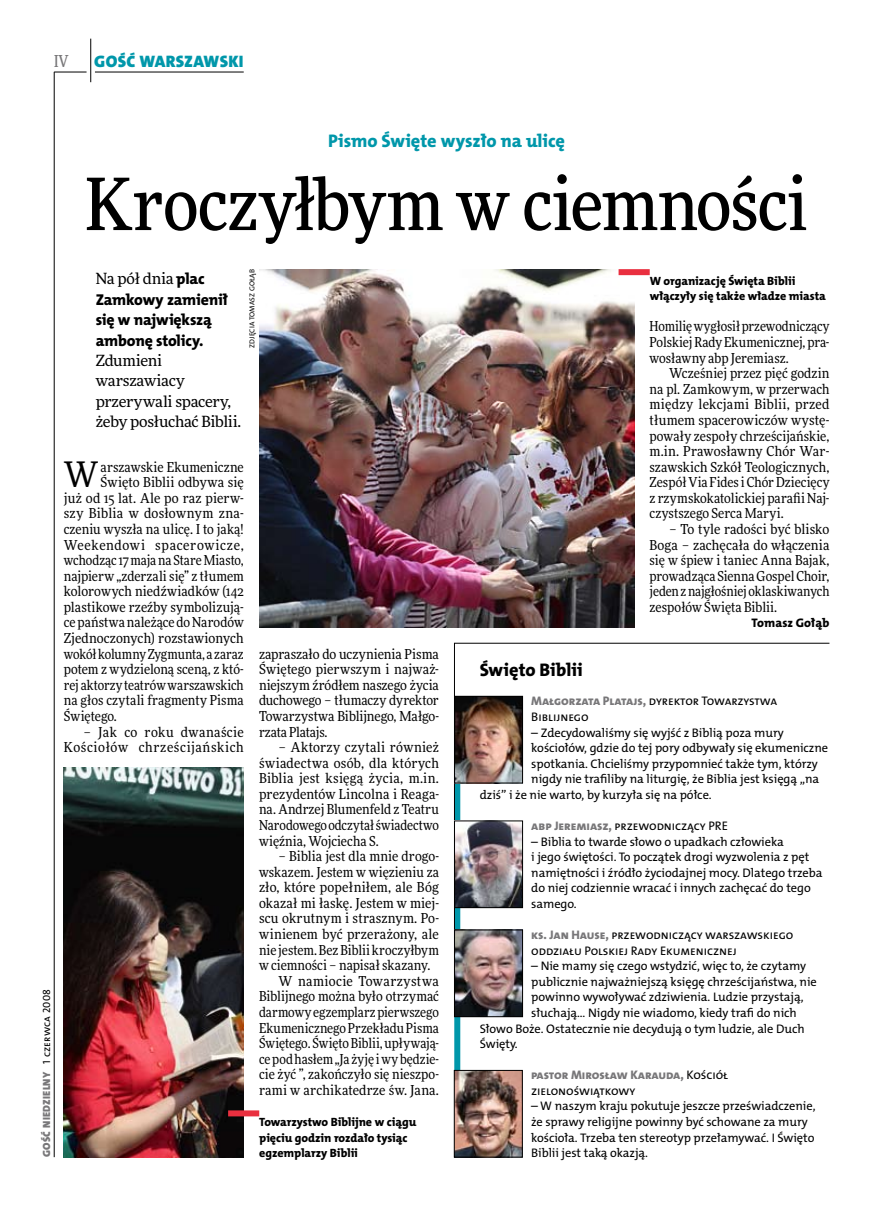
<style>
.page{position:relative;width:872px;height:1221px;background:#fff}
.page>*{position:absolute;margin:0;border:0;box-sizing:border-box;transform-origin:0 0}
.t1{font:500 72px "Freeday Narrow";letter-spacing:-.015em;color:#000}
.t2{font:35.25px "Freeday Narrow News";color:#000}
.t3{font:18.3px "The Mix HP8 Ex Bld";letter-spacing:.015em;color:#0097aa}
.t4{font:18.3px "The Mix HP8 Ex Bld";color:#000}
.t5{font:16.65px "The Mix HP9 Blk";letter-spacing:.02em;color:#0097aa}
.t6{font:500 16.5px "Freeday Narrow";color:#787779;scale:.9 1}
.t7{font:15.75px/20.4px "The Mix HP8 Ex Bld";letter-spacing:.01em;color:#000}
.t8{font:15.45px/20.4px "Freeday News";letter-spacing:-.02em;color:#000}
.t9{font:13.8px/15.6px "Freeday Narrow News";letter-spacing:.005em;color:#000;text-align:justify}
.t10{font:13.8px/15.6px "Freeday Narrow News";letter-spacing:.035em;color:#000;text-align:right}
.t11{font:13.8px "Freeday Narrow News";letter-spacing:.045em;color:#000}
.t12{font:13.8px "Freeday Narrow News";letter-spacing:.03em;color:#000}
.t13{font:12.45px/15.6px "The Mix HP5 Plain";letter-spacing:-.005em;color:#000}
.t14{font:12.45px "The Mix HP8 Ex Bld";letter-spacing:-.005em;color:#787779}
.t15{font:12.45px "The Mix HP8 Ex Bld";color:#000}
.t16{font:12px/15.6px "The Mix HP8 Ex Bld";letter-spacing:-.005em;color:#000}
.t17{font:10.5px "The Mix HP9 Blk";letter-spacing:.025em;color:#787779}
.t18{font:7.2px "The Mix HP5 Plain";letter-spacing:.015em;color:#000}
.s1{font-family:"The Mix HP5 Plain";color:#000}
.s2{font-family:"The Mix HP8 Ex Bld";font-size:15.75px}
.s3{font-family:"The Mix HP8 Ex Bld";color:#787779}
</style>
<div class="page">
<hr style="left:54px;top:72px;width:1px;height:1085px;background:#000">
<hr style="left:90px;top:39px;width:1px;height:43px;background:#000">
<hr style="left:54px;top:72px;width:33px;height:1px;background:#000">
<hr style="left:95px;top:72px;width:149px;height:1px;background:#000">
<div style="left:454px;top:696px;width:6px;height:460px;background:#0097aa"></div>
<svg style="left:454px;top:642px;width:376px;height:375px"></svg>
<img style="left:456px;top:698px;width:65px;height:83px">
<div style="left:454px;top:696px;width:69px;height:87px;border:1px solid #000"></div>
<img style="left:456px;top:822px;width:65px;height:83px">
<div style="left:454px;top:820px;width:69px;height:87px;border:1px solid #000"></div>
<img style="left:456px;top:931px;width:65px;height:83px">
<div style="left:454px;top:929px;width:69px;height:87px;border:1px solid #000"></div>
<img style="left:456px;top:1072px;width:64px;height:83px">
<div style="left:454px;top:1070px;width:68px;height:87px;border:1px solid #000"></div>
<img style="left:259px;top:269px;width:375px;height:358px">
<img style="left:64px;top:767px;width:180px;height:389px">
<div style="left:228px;top:1110px;width:31px;height:6px;background:#e92f3f"></div>
<div style="left:618px;top:269px;width:31px;height:6px;background:#e92f3f"></div>
<p class="t6" style="left:54px;top:50px;width:17px">IV</p>
<p class="t5" style="left:94px;top:50px;width:151px">GOŚĆ WARSZAWSKI</p>
<p class="t17" style="left:40px;top:1156px;width:169px;rotate:-90deg">GOŚĆ NIEDZIELNY <span class="s1">1 czerwca 2008</span></p>
<h3 class="t3" style="left:328px;top:129px;width:238px">Pismo Święte wyszło na ulicę</h3>
<h1 class="t1" style="left:85px;top:159px;width:724px">Kroczyłbym w ciemności</h1>
<p class="t8" style="left:96px;top:268px;width:111px">Na pół dnia <span class="s2">plac</span></p>
<p class="t7" style="left:96px;top:289px;width:134px">Zamkowy zamienił się w największą ambonę stolicy.</p>
<p class="t8" style="left:96px;top:350px;width:147px">Zdumieni warszawiacy przerywali spacery, żeby posłuchać Biblii.</p>
<h2 class="t2" style="left:64px;top:453px;width:36px">W</h2>
<p class="t9" style="left:101px;top:459px;width:145px">arszawskie Ekumeniczne</p>
<p class="t18" style="left:247px;top:348px;width:80px;rotate:-90deg">Zdj ęcia Tomasz Gołąb</p>
<p class="t16" style="left:649px;top:273px;width:178px">W organizację Święta Biblii włączyły się także władze miasta</p>
<p class="t9" style="left:649px;top:318px;width:181px">Homilię wygłosił przewodniczący Polskiej Rady Ekumenicznej, pra&shy;wosławny abp Jeremiasz.</p>
<p class="t9" style="left:649px;top:365px;width:181px;text-indent:20px">Wcześniej przez pięć godzin na pl. Zamkowym, w przerwach między lekcjami Biblii, przed tłumem spacerowiczów wystę&shy;powały zespoły chrześcijańskie, m.in. Prawosławny Chór War&shy;szawskich Szkół Teologicznych, Zespół Via Fides iChór Dziecięcy z rzymskokatolickiej parafii Naj&shy;czystszego Serca Maryi.</p>
<p class="t9" style="left:649px;top:521px;width:181px;text-indent:20px">– To tyle radości być blisko Boga – zachęcała do włączenia się w śpiew i taniec Anna Bajak, prowadząca Sienna Gospel Choir, jeden znajgłośniej oklaskiwanych zespołów Święta Biblii.</p>
<p class="t15" style="left:751px;top:615px;width:79px">Tomasz Gołąb</p>
<p class="t9" style="left:101px;top:474px;width:145px">Święto Biblii odbywa się</p>
<p class="t9" style="left:64px;top:490px;width:181px">już od 15 lat. Ale po raz pierw-</p>
<p class="t9" style="left:64px;top:505px;width:181px">szy Biblia w dosłownym zna-</p>
<p class="t9" style="left:64px;top:521px;width:181px">czeniu wyszła na ulicę. I to jaką!</p>
<p class="t11" style="left:64px;top:536px;width:181px">Weekendowi spacerowicze,</p>
<p class="t9" style="left:64px;top:552px;width:181px">wchodząc 17 maja na Stare Miasto,</p>
<p class="t9" style="left:64px;top:568px;width:181px">najpierw „zderzali się” z tłumem</p>
<p class="t9" style="left:64px;top:583px;width:181px">kolorowych niedźwiadków (142</p>
<p class="t9" style="left:64px;top:599px;width:181px">plastikowe rzeźby symbolizują-</p>
<p class="t9" style="left:64px;top:614px;width:181px">ce państwa należące do Narodów</p>
<p class="t9" style="left:64px;top:630px;width:181px">Zjednoczonych) rozstawionych</p>
<p class="t9" style="left:64px;top:645px;width:181px">wokół kolumny Zygmunta, a zaraz</p>
<p class="t9" style="left:64px;top:661px;width:181px">potem z wydzieloną sceną, z któ-</p>
<p class="t9" style="left:64px;top:677px;width:181px">rej aktorzy teatrów warszawskich</p>
<p class="t9" style="left:64px;top:692px;width:181px">na głos czytali fragmenty Pisma</p>
<p class="t9" style="left:64px;top:708px;width:55px">Świętego.</p>
<p class="t10" style="left:64px;top:723px;width:181px">– Jak co roku dwanaście<br>Kościołów chrześcijańskich</p>
<p class="t9" style="left:259px;top:645px;width:181px">zapraszało do uczynienia Pisma Świętego pierwszym i najważ&shy;niejszym źródłem naszego życia duchowego – tłumaczy dyrektor Towarzystwa Biblijnego, Małgo&shy;rzata Platajs.</p>
<p class="t9" style="left:259px;top:739px;width:181px;text-indent:20px">– Aktorzy czytali również świadectwa osób, dla których Biblia jest księgą życia, m.in. prezydentów Lincolna i Reaga&shy;na. Andrzej Blumenfeld z Teatru Narodowego odczytał świadectwo więźnia, Wojciecha S.</p>
<p class="t9" style="left:279px;top:848px;width:162px">– Biblia jest dla mnie drogo-</p>
<p class="t9" style="left:259px;top:863px;width:181px">wskazem. Jestem w więzieniu za</p>
<p class="t9" style="left:259px;top:879px;width:181px">zło, które popełniłem, ale Bóg</p>
<p class="t9" style="left:259px;top:895px;width:181px">okazał mi łaskę. Jestem w miej-</p>
<p class="t9" style="left:259px;top:910px;width:181px">scu okrutnym i strasznym. Po-</p>
<p class="t9" style="left:259px;top:926px;width:181px">winienem być przerażony, ale</p>
<p class="t9" style="left:259px;top:941px;width:181px">nie jestem. Bez Biblii kroczyłbym</p>
<p class="t9" style="left:259px;top:957px;width:173px">w ciemności – napisał skazany.</p>
<p class="t12" style="left:279px;top:972px;width:162px">W namiocie Towarzystwa</p>
<p class="t9" style="left:259px;top:988px;width:181px">Biblijnego można było otrzymać</p>
<p class="t9" style="left:259px;top:1004px;width:181px">darmowy egzemplarz pierwszego</p>
<p class="t9" style="left:259px;top:1019px;width:181px">Ekumenicznego Przekładu Pisma</p>
<p class="t9" style="left:259px;top:1035px;width:181px">Świętego. Święto Biblii, upływają-</p>
<p class="t9" style="left:259px;top:1050px;width:181px">ce pod hasłem „Ja żyję iwy będzie-</p>
<p class="t9" style="left:259px;top:1066px;width:181px">cie żyć ”, zakończyło się nieszpo-</p>
<p class="t9" style="left:259px;top:1081px;width:181px">rami w archikatedrze św. Jana.</p>
<h3 class="t4" style="left:480px;top:658px;width:104px">Święto Biblii</h3>
<p class="t13" style="left:531px;top:693px;width:247px"><span class="s3">Małgorzata Platajs,</span> dyrektor Towarzystwa<br>Biblijnego</p>
<p class="t13" style="left:531px;top:724px;width:254px">– Zdecydowaliśmy się wyjść z Biblią poza mury</p>
<p class="t13" style="left:531px;top:740px;width:298px">kościołów, gdzie do tej pory odbywały się ekumeniczne</p>
<p class="t13" style="left:531px;top:755px;width:288px">spotkania. Chcieliśmy przypomnieć także tym, którzy</p>
<p class="t13" style="left:531px;top:771px;width:289px">nigdy nie trafiliby na liturgię, że Biblia jest księgą „na</p>
<p class="t13" style="left:480px;top:787px;width:233px">dziś” i że nie warto, by kurzyła się na półce.</p>
<p class="t13" style="left:531px;top:818px;width:196px"><span class="s3">abp Jeremiasz,</span> przewodniczący PRE</p>
<p class="t13" style="left:531px;top:833px;width:293px">– Biblia to twarde słowo o upadkach człowieka<br>i jego świętości. To początek drogi wyzwolenia z pęt namiętności i źródło życiodajnej mocy. Dlatego trzeba do niej codziennie wracać i innych zachęcać do tego samego.</p>
<p class="t13" style="left:531px;top:927px;width:264px"><span class="s3">ks. Jan Hause,</span> przewodniczący warszawskiego oddziału Polskiej Rady E kumenicznej</p>
<p class="t13" style="left:531px;top:958px;width:277px">– N ie mamy się czego wstydzić, więc to, że czytamy</p>
<p class="t13" style="left:531px;top:973px;width:287px">publicznie najważniejszą księgę chrześcijaństwa, nie</p>
<p class="t13" style="left:531px;top:989px;width:274px">powinno wywoływać zdziwienia. Ludzie przystają,</p>
<p class="t13" style="left:531px;top:1005px;width:267px">słuchają… N igdy nie wiadomo, kiedy trafi do nich</p>
<p class="t13" style="left:480px;top:1020px;width:326px">Słowo Boże. Ostatecznie nie decydują o tym ludzie, ale Duch</p>
<p class="t13" style="left:480px;top:1036px;width:39px">Święty.</p>
<p class="t14" style="left:531px;top:1067px;width:199px">pastor Mirosław Karauda, <span class="s1">Kościół</span></p>
<p class="t13" style="left:531px;top:1082px;width:106px">zielonoświątkowy</p>
<p class="t13" style="left:531px;top:1098px;width:286px">– W naszym kraju pokutuje jeszcze przeświadczenie, że sprawy religijne powinny być schowane za mury kościoła. Trzeba ten stereotyp przełamywać. I Święto Biblii jest taką okazją.</p>
<p class="t16" style="left:259px;top:1114px;width:158px">Towarzystwo Biblijne w ciągu pięciu godzin rozdało tysiąc egzemplarzy Biblii</p>
</div>
